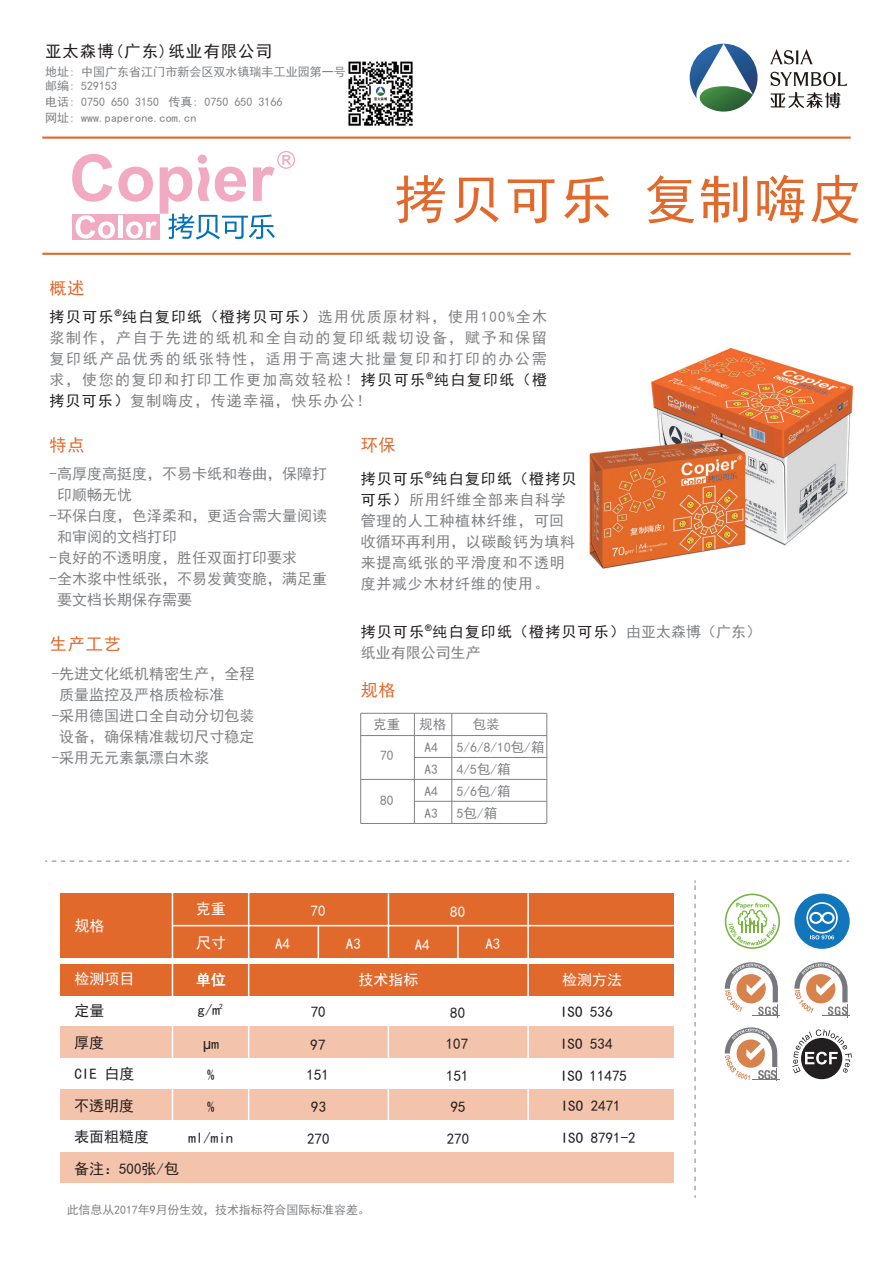
<style>
.page{position:relative;width:893px;height:1262px;background:#fff}
.page>*{position:absolute;margin:0;border:0;box-sizing:border-box;transform-origin:0 0}
.t1{font:52.5px "Sim Hei";letter-spacing:.05em;color:#e2692c}
.t2{font:17.1px "Sim Hei";letter-spacing:.05em;color:#e2692c}
.t3{font:16.5px "Sim Hei";letter-spacing:.06em;color:#231f20}
.t4{font:15px/21px "Sim Hei";color:#808285;text-align:justify}
.t5{font:15px "Sim Hei";color:#231f20}
.t6{font:15px/21px "Sim Hei";letter-spacing:.05em;color:#808285}
.t7{font:15px "Sim Hei";color:#fff}
.t8{font:15px "Arial";color:#231f20}
.t9{font:13.5px/22.2px "Sim Hei";color:#808285;text-align:justify}
.t10{font:12px/14.4px "Sim Hei";color:#808285}
.s1{color:#231f20}
.s2{font-family:"Sim Hei"}
</style>
<div class="page">
<div style="left:60px;top:1152px;width:613px;height:31px;background:#f3c3ab"></div>
<div style="left:60px;top:1089px;width:613px;height:31px;background:#f3c3ab"></div>
<div style="left:60px;top:1026px;width:613px;height:31px;background:#f3c3ab"></div>
<div style="left:60px;top:893px;width:112px;height:64px;background:#e2692c"></div>
<div style="left:173px;top:926px;width:500px;height:31px;background:#e2692c"></div>
<div style="left:173px;top:893px;width:500px;height:31px;background:#e2692c"></div>
<div style="left:60px;top:964px;width:613px;height:31px;background:#e2692c"></div>
<hr style="left:42px;top:137px;width:808px;height:2px;background:#e2692c">
<hr style="left:42px;top:253px;width:808px;height:2px;background:#e2692c">
<svg style="left:45px;top:860px;width:803px;height:1px"></svg>
<svg style="left:72px;top:151px;width:223px;height:88px"></svg>
<svg style="left:792px;top:1029px;width:59px;height:50px"></svg>
<div style="left:794px;top:893px;width:55px;height:55px;background:#1276bd;border-radius:50%"></div>
<svg style="left:806px;top:902px;width:31px;height:37px"></svg>
<svg style="left:724px;top:893px;width:56px;height:56px"></svg>
<svg style="left:724px;top:962px;width:56px;height:55px"></svg>
<svg style="left:794px;top:962px;width:55px;height:55px"></svg>
<svg style="left:724px;top:1027px;width:56px;height:54px"></svg>
<hr style="left:415px;top:757px;width:131px;height:1px;background:#808285">
<hr style="left:361px;top:735px;width:186px;height:1px;background:#808285">
<hr style="left:361px;top:713px;width:186px;height:1px;background:#808285">
<hr style="left:361px;top:823px;width:185px;height:1px;background:#808285">
<hr style="left:361px;top:779px;width:185px;height:1px;background:#808285">
<hr style="left:415px;top:801px;width:131px;height:1px;background:#808285">
<hr style="left:451px;top:713px;width:1px;height:110px;background:#808285">
<hr style="left:546px;top:713px;width:1px;height:110px;background:#808285">
<hr style="left:414px;top:713px;width:1px;height:110px;background:#808285">
<hr style="left:360px;top:713px;width:1px;height:110px;background:#808285">
<svg style="left:689px;top:44px;width:68px;height:68px"></svg>
<svg style="left:770px;top:72px;width:77px;height:14px"></svg>
<svg style="left:770px;top:49px;width:43px;height:15px"></svg>
<svg style="left:770px;top:92px;width:70px;height:16px"></svg>
<img style="left:348px;top:61px;width:65px;height:65px">
<img style="left:589px;top:347px;width:265px;height:222px">
<svg style="left:694px;top:880px;width:1px;height:317px"></svg>
<hr style="left:317px;top:925px;width:2px;height:34px;background:#fff">
<hr style="left:172px;top:887px;width:1px;height:265px;background:#fff">
<hr style="left:248px;top:824px;width:1px;height:296px;background:#fff">
<hr style="left:388px;top:893px;width:1px;height:64px;background:#fff">
<hr style="left:387px;top:996px;width:2px;height:124px;background:#fff">
<hr style="left:527px;top:893px;width:2px;height:227px;background:#fff">
<hr style="left:457px;top:925px;width:1px;height:34px;background:#fff">
<p class="t3" style="left:45px;top:42px;width:229px">亚太森博(广东)纸业有限公司</p>
<p class="t10" style="left:45px;top:64px;width:302px">地址: 中国广东省江门市新会区双水镇瑞丰工业园第一号邮编: 529153</p>
<p class="t10" style="left:45px;top:94px;width:239px;line-height:15.9px">电话: 0750 650 3150 传真: 0750 650 3166网址: www.paperone.com.cn</p>
<p class="t2" style="left:50px;top:279px;width:36px">概述</p>
<h1 class="t1" style="left:394px;top:173px;width:469px">拷贝可乐 复制嗨皮</h1>
<p class="t4" style="left:50px;top:307px;width:499px"><span class="s1">拷贝可乐</span><sup>®</sup><span class="s1">纯白复印纸（橙拷贝可乐）</span>选用优质原材料，使用100%全木浆制作，产自于先进的纸机和全自动的复印纸裁切设备，赋予和保留复印纸产品优秀的纸张特性，适用于高速大批量复印和打印的办公需求，使您的复印和打印工作更加高效轻松！<span class="s1">拷贝可乐</span><sup>®</sup><span class="s1">纯白复印纸（橙拷贝可乐）</span>复制嗨皮，传递幸福，快乐办公！</p>
<p class="t2" style="left:50px;top:436px;width:36px">特点</p>
<p class="t4" style="left:50px;top:463px;width:279px">-高厚度高挺度，不易卡纸和卷曲，保障打</p>
<p class="t4" style="left:57px;top:484px;width:76px">印顺畅无忧</p>
<p class="t4" style="left:50px;top:505px;width:279px">-环保白度，色泽柔和，更适合需大量阅读</p>
<p class="t4" style="left:57px;top:526px;width:121px">和审阅的文档打印</p>
<p class="t4" style="left:50px;top:547px;width:249px">-良好的不透明度，胜任双面打印要求</p>
<p class="t4" style="left:50px;top:568px;width:279px">-全木浆中性纸张，不易发黄变脆，满足重</p>
<p class="t4" style="left:57px;top:589px;width:136px">要文档长期保存需要</p>
<p class="t2" style="left:50px;top:635px;width:72px">生产工艺</p>
<p class="t4" style="left:52px;top:663px;width:204px">-先进文化纸机精密生产，全程</p>
<p class="t4" style="left:59px;top:684px;width:166px">质量监控及严格质检标准</p>
<p class="t4" style="left:52px;top:705px;width:204px">-采用德国进口全自动分切包装</p>
<p class="t4" style="left:59px;top:726px;width:196px">设备，确保精准裁切尺寸稳定</p>
<p class="t4" style="left:52px;top:747px;width:159px">-采用无元素氯漂白木浆</p>
<p class="t2" style="left:361px;top:436px;width:36px">环保</p>
<p class="t6" style="left:361px;top:468px;width:217px"><span class="s1">拷贝可乐</span><sup>®</sup><span class="s1">纯白复印纸（橙拷贝可乐）</span>所用纤维全部来自科学管理的人工种植林纤维，可回收循环再利用，以碳酸钙为填料来提高纸张的平滑度和不透明度并减少木材纤维的使用。</p>
<p class="t4" style="left:361px;top:621px;width:402px"><span class="s1">拷贝可乐</span><sup>®</sup><span class="s1">纯白复印纸（橙拷贝可乐）</span>由亚太森博（广东）纸业有限公司生产</p>
<p class="t2" style="left:361px;top:681px;width:36px">规格</p>
<p class="t9" style="left:373px;top:713px;width:28px">克重</p>
<p class="t9" style="left:419px;top:713px;width:28px">规格</p>
<p class="t9" style="left:456px;top:713px;width:89px;text-align:left;text-indent:16px">包装<br>5/6/8/10包/箱<br>4/5包/箱<br>5/6包/箱<br>5包/箱</p>
<p class="t9" style="left:380px;top:744px;width:15px">70</p>
<p class="t9" style="left:424px;top:736px;width:15px">A4<br>A3<br>A4<br>A3</p>
<p class="t9" style="left:380px;top:789px;width:15px">80</p>
<p class="t7" style="left:74px;top:918px;width:32px">规格</p>
<p class="t7" style="left:74px;top:971px;width:62px">检测项目</p>
<p class="t7" style="left:196px;top:901px;width:31px">克重</p>
<p class="t7" style="left:196px;top:934px;width:31px">尺寸</p>
<p class="t7" style="left:196px;top:972px;width:31px">单位</p>
<p class="t7" style="left:358px;top:972px;width:61px">技术指标</p>
<p class="t7" style="left:562px;top:972px;width:61px">检测方法</p>
<p class="t7" style="left:310px;top:903px;width:16px">70</p>
<p class="t7" style="left:450px;top:903px;width:16px">80</p>
<p class="t7" style="left:346px;top:936px;width:16px">A3</p>
<p class="t7" style="left:414px;top:937px;width:16px">A4</p>
<p class="t7" style="left:485px;top:936px;width:16px">A3</p>
<p class="t7" style="left:275px;top:936px;width:16px">A4</p>
<p class="t5" style="left:197px;top:1002px;width:27px">g/m<sup>2</sup></p>
<p class="t5" style="left:74px;top:1003px;width:31px">定量</p>
<p class="t5" style="left:311px;top:1004px;width:16px">70</p>
<p class="t5" style="left:560px;top:1004px;width:54px">ISO 536</p>
<p class="t5" style="left:450px;top:1004px;width:16px">80</p>
<p class="t5" style="left:74px;top:1034px;width:31px">厚度</p>
<p class="t8" style="left:203px;top:1033px;width:18px">µ<span class="s2">m</span></p>
<p class="t5" style="left:310px;top:1036px;width:16px">97</p>
<p class="t5" style="left:445px;top:1035px;width:24px">107</p>
<p class="t5" style="left:560px;top:1036px;width:54px">ISO 534</p>
<p class="t5" style="left:74px;top:1066px;width:61px">CIE 白度</p>
<p class="t5" style="left:207px;top:1067px;width:9px">%</p>
<p class="t5" style="left:306px;top:1067px;width:24px">151</p>
<p class="t5" style="left:560px;top:1067px;width:68px">ISO 11475</p>
<p class="t5" style="left:446px;top:1067px;width:24px">151</p>
<p class="t5" style="left:74px;top:1097px;width:61px">不透明度</p>
<p class="t5" style="left:207px;top:1098px;width:9px">%</p>
<p class="t5" style="left:311px;top:1099px;width:16px">93</p>
<p class="t5" style="left:451px;top:1099px;width:16px">95</p>
<p class="t5" style="left:560px;top:1098px;width:61px">ISO 2471</p>
<p class="t5" style="left:74px;top:1129px;width:76px">表面粗糙度</p>
<p class="t5" style="left:188px;top:1130px;width:46px">ml/min</p>
<p class="t5" style="left:307px;top:1130px;width:24px">270</p>
<p class="t5" style="left:446px;top:1131px;width:24px">270</p>
<p class="t5" style="left:560px;top:1130px;width:76px">ISO 8791-2</p>
<p class="t5" style="left:74px;top:1161px;width:106px">备注：500张/包</p>
<p class="t10" style="left:67px;top:1203px;width:305px">此信息从2017年9月份生效，技术指标符合国际标准容差。</p>
</div>
